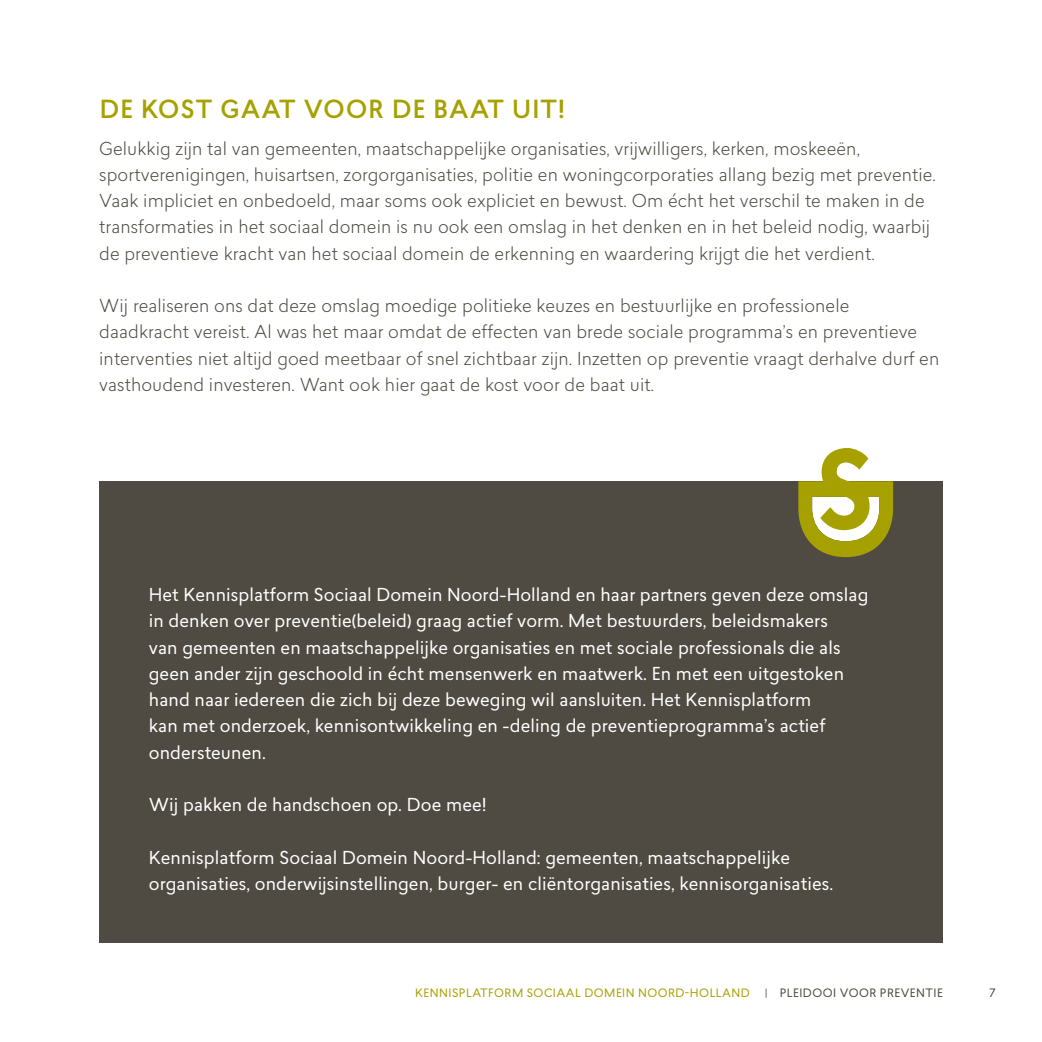
<style>
.page{position:relative;width:1042px;height:1042px;background:#fff}
.page>*{position:absolute;margin:0;border:0;box-sizing:border-box;transform-origin:0 0}
.t1{font:500 24.5px "Lasiver";letter-spacing:.05em;color:#a7a100}
.t2{font:300 17.5px/26.2px "Lasiver";letter-spacing:.005em;color:#4f4a42}
.t3{font:17.5px/26.2px "Lasiver";letter-spacing:.005em;color:#fff}
.t4{font:11.38px "Lasiver";letter-spacing:.04em;color:#a7a100}
.t5{font:11.38px "Lasiver";letter-spacing:.04em;color:#4f4a42}
.s1{color:#7e7972}
</style>
<div class="page">
<div style="left:99px;top:481px;width:844px;height:462px;background:#4f4a42"></div>
<svg style="left:798px;top:448px;width:95px;height:109px"></svg>
<h1 class="t1" style="left:100px;top:91px;width:467px">DE KOST GAAT VOOR DE BAAT UIT!</h1>
<p class="t2" style="left:99px;top:135px;width:838px">Gelukkig zijn tal van gemeenten, maatschappelijke organisaties, vrijwilligers, kerken, moskeeën, sportverenigingen, huisartsen, zorgorganisaties, politie en woningcorporaties allang bezig met preventie.<br>Vaak impliciet en onbedoeld, maar soms ook expliciet en bewust. Om écht het verschil te maken in de transformaties in het sociaal domein is nu ook een omslag in het denken en in het beleid nodig, waarbij de preventieve kracht van het sociaal domein de erkenning en waardering krijgt die het verdient.</p>
<p class="t2" style="left:99px;top:292px;width:841px">Wij realiseren ons dat deze omslag moedige politieke keuzes en bestuurlijke en professionele daadkracht vereist. Al was het maar omdat de effecten van brede sociale programma’s en preventieve interventies niet altijd goed meetbaar of snel zichtbaar zijn. Inzetten op preventie vraagt derhalve durf en vasthoudend investeren. Want ook hier gaat de kost voor de baat uit.</p>
<p class="t3" style="left:149px;top:581px;width:721px">Het Kennisplatform Sociaal Domein Noord-Holland en haar partners geven deze omslag in denken over preventie(beleid) graag actief vorm. Met bestuurders, beleidsmakers<br>van gemeenten en maatschappelijke organisaties en met sociale professionals die als geen ander zijn geschoold in écht mensenwerk en maatwerk. En met een uitgestoken hand naar iedereen die zich bij deze beweging wil aansluiten. Het Kennisplatform<br>kan met onderzoek, kennisontwikkeling en -deling de preventieprogramma’s actief ondersteunen.</p>
<p class="t3" style="left:149px;top:791px;width:339px">Wij pakken de handschoen op. Doe mee!</p>
<p class="t3" style="left:149px;top:844px;width:686px">Kennisplatform Sociaal Domein Noord-Holland: gemeenten, maatschappelijke organisaties, onderwijsinstellingen, burger- en cliëntorganisaties, kennisorganisaties.</p>
<p class="t4" style="left:415px;top:984px;width:336px">KENNISPLATFORM SOCIAAL DOMEIN NOORD-HOLLAND</p>
<p class="t5" style="left:765px;top:984px;width:179px"><span class="s1">|</span> PLEIDOOI VOOR PREVENTIE</p>
<p class="t5" style="left:989px;top:984px;width:8px">7</p>
</div>
